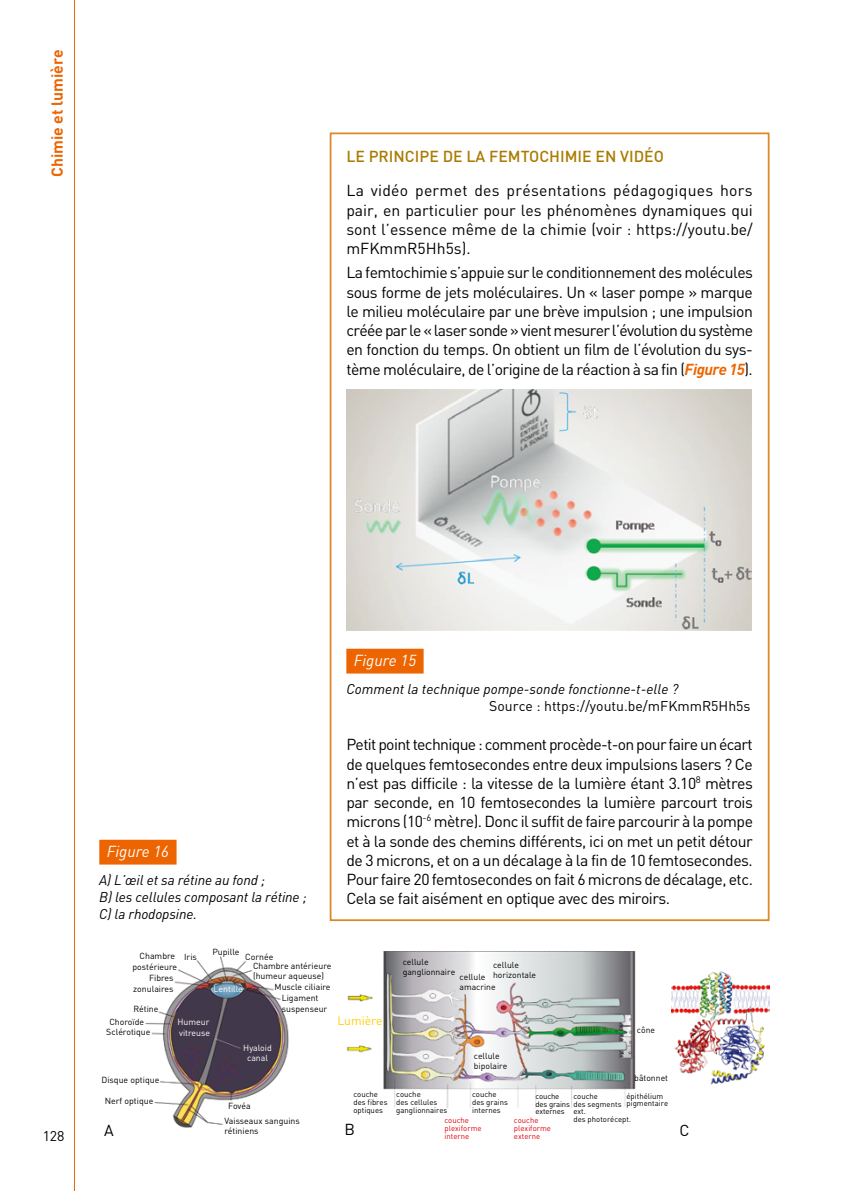
<style>
.page{position:relative;width:844px;height:1191px;background:#fff}
.page>*{position:absolute;margin:0;border:0;box-sizing:border-box;transform-origin:0 0}
._9-Texte_encadré_fil{font:15.75px/19.2px "DIN";letter-spacing:-.03em;color:#000;text-align:justify}
._9-Titre_encadré_fil{font:500 15.75px "DIN";color:#aa7b00}
._05_legende_numero{font:italic 15.75px "DIN";color:#fff}
.t1{font:700 15.75px "DIN";color:#ec6500}
.Cartouche_ABC{font:15.75px "DIN";color:#000}
._05-legendes{font:italic 14px/16.8px "DIN";letter-spacing:-.01em;color:#000}
.Sources_legendes{font:14px "DIN";color:#000}
.t2{font:12.08px "DIN";color:#fc0}
.t3{font:8.75px/10.5px "DIN";color:#000}
.t4{font:8.75px/10.5px "DIN";color:#fff}
.t5{font:8.58px/10.3px "DIN";color:#000}
.t6{font:7.7px/7.7px "DIN";color:#000}
.t7{font:7.7px/7.7px "DIN";color:#e3000b}
.t8{font:7.7px/7.7px "DIN";letter-spacing:-.02em;color:#000}
.s1{font-weight:700;font-style:italic;color:#ec6500}
</style>
<div class="page">
<svg style="left:74px;top:0;width:1px;height:1191px"></svg>
<img style="left:346px;top:389px;width:405px;height:241px">
<div style="left:346px;top:648px;width:77px;height:25px;background:#ec6500"></div>
<div style="left:329px;top:132px;width:440px;height:789px;border:2px solid #dc8823"></div>
<div style="left:99px;top:839px;width:77px;height:25px;background:#ec6500"></div>
<img style="left:145px;top:956px;width:144px;height:172px">
<img style="left:346px;top:951px;width:290px;height:158px">
<img style="left:671px;top:971px;width:98px;height:114px">
<p class="t1" style="left:47px;top:177px;width:129px;rotate:-90deg">Chimie et lumière</p>
<p class="_9-Titre_encadré_fil" style="left:346px;top:146px;width:319px">LE PRINCIPE DE LA FEMTOCHIMIE EN VIDÉO</p>
<p class="_9-Texte_encadré_fil" style="left:346px;top:181px;width:408px">La vidéo permet des présentations pédagogiques hors pair, en particulier pour les phénomènes dynamiques qui sont l’essence même de la chimie (voir : https://youtu.be/ mFKmmR5Hh5s).</p>
<p class="_9-Texte_encadré_fil" style="left:346px;top:263px;width:408px">La femtochimie s’appuie sur le conditionnement des molécules sous forme de jets moléculaires. Un « laser pompe » marque le milieu moléculaire par une brève impulsion ; une impulsion créée par le « laser sonde » vient mesurer l’évolution du système en fonction du temps. On obtient un film de l’évolution du sys&shy;tème moléculaire, de l’origine de la réaction à sa fin (<span class="s1">Figure15</span>).</p>
<p class="Sources_legendes" style="left:43px;top:1127px;width:23px">128</p>
<p class="_05_legende_numero" style="left:107px;top:841px;width:64px">Figure 16</p>
<p class="_05-legendes" style="left:99px;top:871px;width:209px">A) L’œil et sa rétine au fond ;<br>B) les cellules composant la rétine ;<br>C) la rhodopsine.</p>
<p class="t3" style="left:212px;top:946px;width:29px">Pupille</p>
<p class="t3" style="left:253px;top:952px;width:80px;line-height:8.9px;text-indent:-8px">Cornée<br>Chambre antérieure</p>
<p class="t3" style="left:253px;top:970px;width:72px">(humeur aqueuse)</p>
<p class="t3" style="left:274px;top:981px;width:58px">Muscle ciliaire</p>
<p class="t3" style="left:282px;top:992px;width:38px">Ligament</p>
<p class="t3" style="left:282px;top:1003px;width:47px">suspenseur</p>
<p class="t3" style="left:132px;top:950px;width:46px;text-align:center">Chambre postérieure</p>
<p class="t3" style="left:184px;top:951px;width:14px">Iris</p>
<p class="t3" style="left:133px;top:972px;width:42px;text-align:right">Fibres zonulaires</p>
<p class="t4" style="left:213px;top:983px;width:31px">Lentille</p>
<p class="t3" style="left:133px;top:1004px;width:27px">Rétine</p>
<p class="_05_legende_numero" style="left:354px;top:650px;width:64px">Figure 15</p>
<p class="_05-legendes" style="left:346px;top:680px;width:333px">Comment la technique pompe-sonde fonctionne-t-elle ?</p>
<p class="Sources_legendes" style="left:489px;top:697px;width:263px">Source : https://youtu.be/mFKmmR5Hh5s</p>
<p class="_9-Texte_encadré_fil" style="left:346px;top:734px;width:408px">Petit point technique : comment procède-t-on pour faire un écart de quelques femtosecondes entre deux impulsions lasers ? Ce n’est pas difficile : la vitesse de la lumière étant 3.10<sup>8</sup> mètres par seconde, en 10 femtosecondes la lumière parcourt trois microns (10<sup>-6</sup> mètre). Donc il suffit de faire parcourir à la pompe et à la sonde des chemins différents, ici on met un petit détour de 3 microns, et on a un décalage à la fin de 10 femtosecondes.<br>Pour faire 20 femtosecondes on fait 6 microns de décalage, etc.<br>Cela se fait aisément en optique avec des miroirs.</p>
<p class="t5" style="left:402px;top:956px;width:54px">cellule ganglionnaire</p>
<p class="t5" style="left:493px;top:959px;width:45px">cellule horizontale</p>
<p class="t5" style="left:459px;top:971px;width:38px">cellule amacrine</p>
<p class="t3" style="left:109px;top:1016px;width:36px">Choroïde</p>
<p class="t3" style="left:106px;top:1026px;width:46px">Sclérotique</p>
<p class="t4" style="left:177px;top:1016px;width:34px">Humeur vitreuse</p>
<p class="t4" style="left:243px;top:1042px;width:30px;text-align:center">Hyaloid canal</p>
<p class="t2" style="left:337px;top:1013px;width:47px">Lumière</p>
<p class="t5" style="left:473px;top:1050px;width:35px">cellule bipolaire</p>
<p class="t5" style="left:636px;top:1024px;width:20px">cône</p>
<p class="t5" style="left:634px;top:1072px;width:35px">bâtonnet</p>
<p class="t6" style="left:626px;top:1092px;width:43px">épithélium pigmentaire</p>
<p class="t3" style="left:101px;top:1074px;width:59px">Disque optique</p>
<p class="t6" style="left:472px;top:1090px;width:37px">couche des grains internes</p>
<p class="t7" style="left:444px;top:1116px;width:39px">couche plexiforme interne</p>
<p class="t7" style="left:514px;top:1116px;width:39px">couche plexiforme externe</p>
<p class="t6" style="left:353px;top:1090px;width:35px">couche des fibres optiques</p>
<p class="t6" style="left:396px;top:1090px;width:53px">couche<br>des cellules ganglionnaires</p>
<p class="t8" style="left:535px;top:1092px;width:36px">couche des grains externes</p>
<p class="t6" style="left:573px;top:1092px;width:59px">couche<br>des segments ext.<br>des photorécept.</p>
<p class="t3" style="left:105px;top:1095px;width:50px">Nerf optique</p>
<p class="t3" style="left:228px;top:1100px;width:24px">Fovéa</p>
<p class="t3" style="left:224px;top:1115px;width:77px">Vaisseaux sanguins rétiniens</p>
<p class="Cartouche_ABC" style="left:104px;top:1120px;width:11px">A</p>
<p class="Cartouche_ABC" style="left:344px;top:1119px;width:12px">B</p>
<p class="Cartouche_ABC" style="left:679px;top:1120px;width:12px">C</p>
</div>
